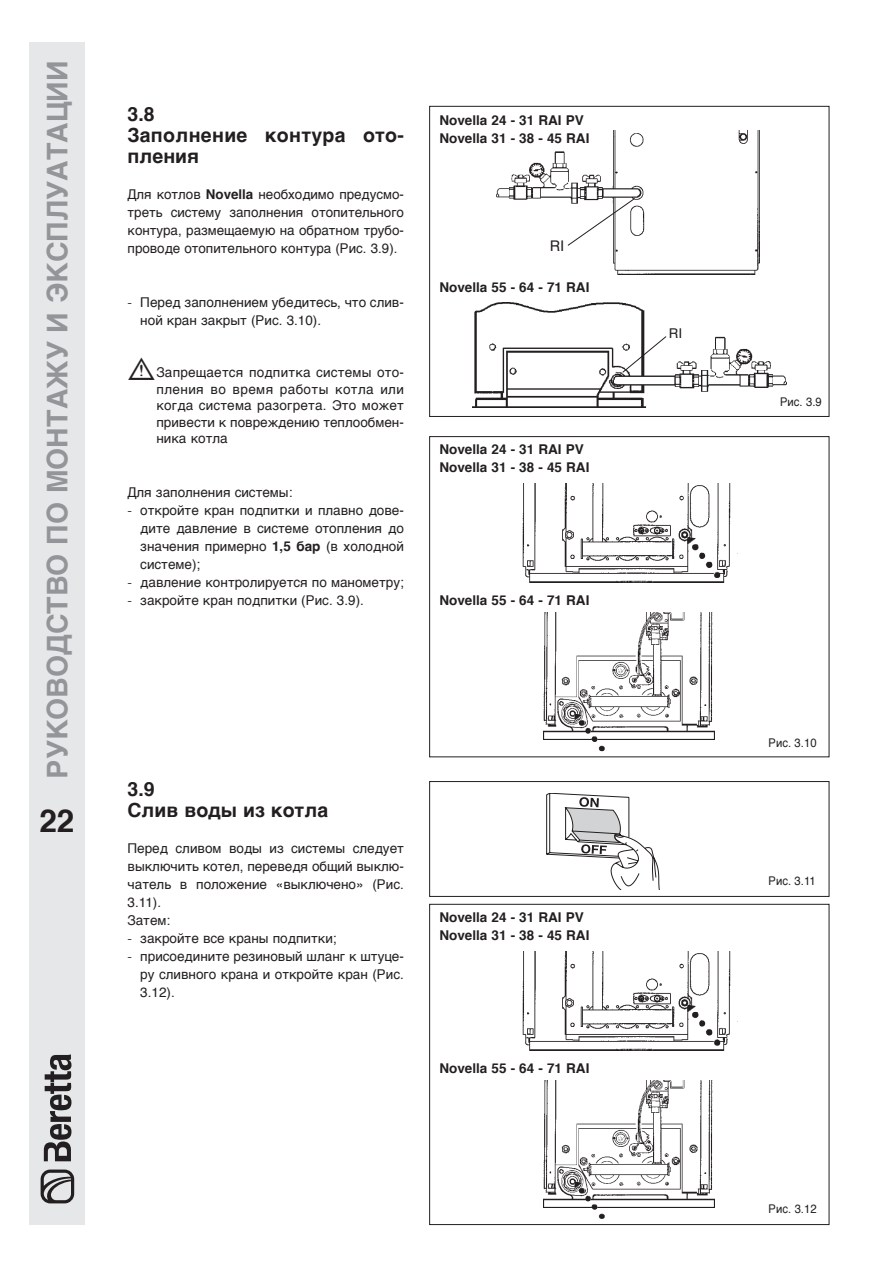
<style>
.page{position:relative;width:893px;height:1263px;background:#fff}
.page>*{position:absolute;margin:0;border:0;box-sizing:border-box;transform-origin:0 0}
.t1{font:700 31.5px "Helvetica";color:#231f20}
.t2{font:700 28.5px "Helvetica";color:#939598}
.t3{font:700 19.5px/21px "Helvetica";letter-spacing:.015em;color:#231f20}
.t4{font:14.7px "Helvetica";color:#231f20}
.t5{font:13.5px/18px "Helvetica";color:#231f20;text-align:justify}
.t6{font:700 13.5px/18px "Helvetica";color:#231f20}
.t7{font:12px "Helvetica";color:#231f20;scale:.94 1}
.s1{font-weight:700}
.s2{font-family:"Helvetica LT Std";font-weight:300}
.s3{font-family:"Sym PM Normal Normal";font-size:27px}
</style>
<div class="page">
<div style="left:30px;top:43px;width:55px;height:1182px;background:#e6e7e8"></div>
<svg style="left:41px;top:1169px;width:33px;height:34px"></svg>
<svg style="left:44px;top:1054px;width:27px;height:107px"></svg>
<img style="left:472px;top:303px;width:314px;height:104px">
<svg style="left:622px;top:336px;width:45px;height:37px"></svg>
<div style="left:429px;top:106px;width:400px;height:311px;border:1px solid #231f20"></div>
<img style="left:544px;top:613px;width:171px;height:127px">
<img style="left:575px;top:713px;width:30px;height:38px">
<div style="left:429px;top:436px;width:400px;height:321px;border:1px solid #231f20"></div>
<img style="left:544px;top:1080px;width:171px;height:127px">
<img style="left:575px;top:1181px;width:30px;height:38px">
<div style="left:429px;top:904px;width:400px;height:321px;border:1px solid #231f20"></div>
<div style="left:429px;top:781px;width:400px;height:115px;border:1px solid #231f20"></div>
<svg style="left:546px;top:793px;width:114px;height:96px"></svg>
<img style="left:497px;top:131px;width:263px;height:143px">
<svg style="left:567px;top:198px;width:68px;height:48px"></svg>
<img style="left:522px;top:484px;width:209px;height:98px">
<img style="left:687px;top:537px;width:33px;height:41px">
<img style="left:522px;top:951px;width:209px;height:99px">
<img style="left:687px;top:1005px;width:33px;height:41px">
<h2 class="t2" style="left:35px;top:778px;width:719px;rotate:-90deg">РУКОВОДСТВО ПО МОНТАЖУ И эКСПЛУАТАцИИ</h2>
<h1 class="t1" style="left:39px;top:808px;width:37px">22</h1>
<h3 class="t3" style="left:128px;top:104px;width:278px">3.8<br>Заполнение контура ото&shy;пления</h3>
<p class="t5" style="left:128px;top:185px;width:278px">Для котлов <span class="s1">Novella</span> необходимо предусмо&shy;треть систему заполнения отопительного контура, размещаемую на обратном трубо&shy;проводе отопительного контура (Рис. 3.9).</p>
<p class="t5" style="left:140px;top:293px;width:265px;text-indent:-13px"><span class="s2">-</span> Перед заполнением убедитесь, что слив&shy;ной кран закрыт (Рис. 3.10).</p>
<p class="t5" style="left:156px;top:365px;width:249px;line-height:16.5px;text-indent:-29px"><span class="s3">b</span> Запрещается подпитка системы ото&shy;пления во время работы котла или когда система разогрета. Это может привести к повреждению теплообмен&shy;ника котла</p>
<p class="t5" style="left:128px;top:484px;width:166px">Для заполнения системы:</p>
<p class="t5" style="left:140px;top:502px;width:265px;text-indent:-13px"><span class="s2">-</span> откройте кран подпитки и плавно дове&shy;дите давление в системе отопления до значения примерно <span class="s1">1,5 бар</span> (в холодной системе);</p>
<p class="t5" style="left:128px;top:574px;width:278px"><span class="s2">-</span> давление контролируется по манометру;</p>
<p class="t5" style="left:128px;top:592px;width:238px"><span class="s2">-</span> закройте кран подпитки (Рис. 3.9).</p>
<p class="t6" style="left:439px;top:112px;width:152px">Novella 24 - 31 RAI PV<br>Novella 31 - 38 - 45 RAI</p>
<p class="t4" style="left:550px;top:237px;width:16px">RI</p>
<p class="t6" style="left:439px;top:279px;width:152px">Novella 55 - 64 - 71 RAI</p>
<p class="t6" style="left:439px;top:441px;width:152px">Novella 24 - 31 RAI PV<br>Novella 31 - 38 - 45 RAI</p>
<p class="t6" style="left:439px;top:592px;width:152px">Novella 55 - 64 - 71 RAI</p>
<h3 class="t3" style="left:128px;top:779px;width:202px">3.9<br>Слив воды из котла</h3>
<p class="t5" style="left:128px;top:839px;width:278px;text-align:left">Перед сливом воды из системы следует выключить котел, переведя общий выклю&shy;чатель в положение «выключено» (Рис.<br>3.11).<br>Затем:</p>
<p class="t5" style="left:128px;top:929px;width:211px"><span class="s2">-</span> закройте все краны подпитки;</p>
<p class="t5" style="left:140px;top:947px;width:265px;text-indent:-13px"><span class="s2">-</span> присоедините резиновый шланг к штуце&shy;ру сливного крана и откройте кран (Рис.<br>3.12).</p>
<p class="t6" style="left:439px;top:908px;width:152px">Novella 24 - 31 RAI PV<br>Novella 31 - 38 - 45 RAI</p>
<p class="t6" style="left:439px;top:1059px;width:152px">Novella 55 - 64 - 71 RAI</p>
<p class="t5" style="left:669px;top:325px;width:15px">RI</p>
<p class="t7" style="left:780px;top:392px;width:46px">Рис. 3.9</p>
<p class="t7" style="left:769px;top:733px;width:53px">Рис. 3.10</p>
<p class="t7" style="left:769px;top:871px;width:52px">Рис. 3.11</p>
<p class="t7" style="left:769px;top:1199px;width:53px">Рис. 3.12</p>
</div>
